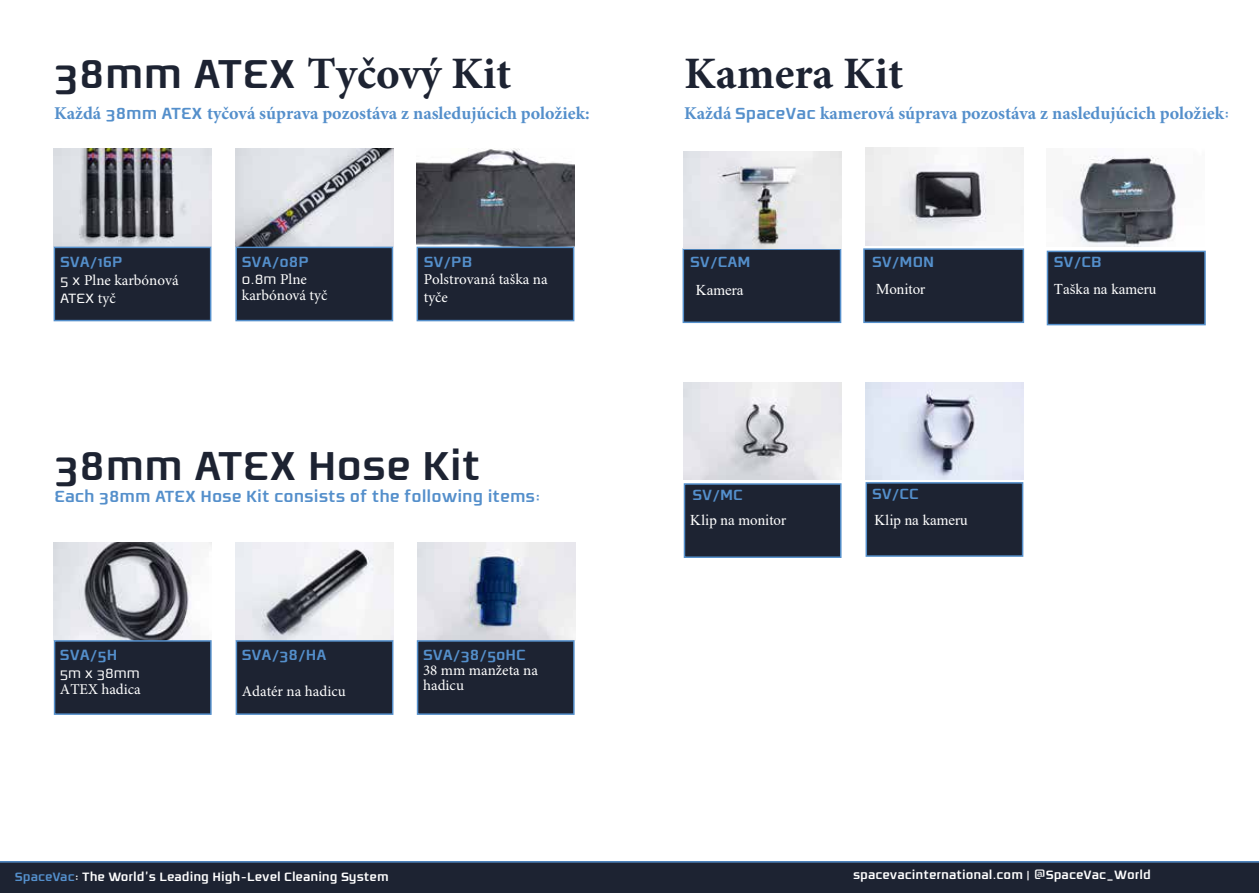
<style>
.page{position:relative;width:1259px;height:893px;background:#fff}
.page>*{position:absolute;margin:0;border:0;box-sizing:border-box;transform-origin:0 0}
.t1{font:700 45px "Minion Pro";color:#1d2332}
.t2{font:700 45px "Resea";color:#1d2332}
.t3{font:700 18px "Minion Pro";color:#548fcb}
.t4{font:700 18px "Resea";color:#548fcb}
.t5{font:700 16.5px "Resea";color:#548fcb}
.t6{font:15px/15.8px "Minion Pro";color:#fff}
.t7{font:15px "Times New Roman";color:#fff}
.t8{font:15px "Resea";color:#fff}
.t9{font:700 13.5px "Resea";color:#fff}
.s1{font-family:"Resea"}
.s2{font-family:"Minion Pro"}
.s3{color:#548fcb}
</style>
<div class="page">
<div style="left:0;top:861px;width:1259px;height:32px;background:#1d2332"></div>
<img style="left:54px;top:542px;width:158px;height:98px">
<img style="left:235px;top:542px;width:158px;height:98px">
<img style="left:417px;top:542px;width:158px;height:98px">
<div style="left:54px;top:640px;width:158px;height:75px;background:#1d2332;border:2px solid #548fcb"></div>
<div style="left:236px;top:640px;width:157px;height:75px;background:#1d2332;border:2px solid #548fcb"></div>
<div style="left:417px;top:640px;width:157px;height:75px;background:#1d2332;border:2px solid #548fcb"></div>
<div style="left:684px;top:483px;width:157px;height:75px;background:#1d2332;border:2px solid #548fcb"></div>
<div style="left:865px;top:482px;width:158px;height:75px;background:#1d2332;border:2px solid #548fcb"></div>
<div style="left:682px;top:248px;width:159px;height:75px;background:#1d2332;border:2px solid #548fcb"></div>
<div style="left:863px;top:248px;width:161px;height:75px;background:#1d2332;border:2px solid #548fcb"></div>
<div style="left:1046px;top:251px;width:159px;height:74px;background:#1d2332;border:2px solid #548fcb"></div>
<img style="left:54px;top:149px;width:158px;height:98px">
<img style="left:235px;top:149px;width:158px;height:98px">
<img style="left:417px;top:149px;width:158px;height:98px">
<div style="left:54px;top:247px;width:157px;height:74px;background:#1d2332;border:2px solid #548fcb"></div>
<div style="left:235px;top:247px;width:158px;height:74px;background:#1d2332;border:2px solid #548fcb"></div>
<div style="left:416px;top:247px;width:158px;height:74px;background:#1d2332;border:2px solid #548fcb"></div>
<img style="left:684px;top:151px;width:157px;height:98px">
<img style="left:865px;top:148px;width:158px;height:97px">
<img style="left:1063px;top:156px;width:113px;height:91px">
<img style="left:684px;top:382px;width:157px;height:98px">
<img style="left:865px;top:382px;width:158px;height:98px">
<h1 class="t1" style="left:54px;top:42px;width:459px"><span class="s1">38mm ATEX</span> Tyčový Kit</h1>
<p class="t3" style="left:54px;top:101px;width:537px">Každá <span class="s1">38mm ATEX</span> tyčová súprava pozostáva z nasledujúcich položiek:</p>
<p class="t5" style="left:60px;top:253px;width:64px">SVA/16P</p>
<p class="t6" style="left:60px;top:273px;width:120px"><span class="s1">5 x</span> Plne karbónová</p>
<p class="t8" style="left:60px;top:290px;width:57px">ATEX <span class="s2">tyč</span></p>
<p class="t5" style="left:242px;top:253px;width:68px">SVA/08P</p>
<p class="t8" style="left:242px;top:272px;width:67px">0.8m <span class="s2">Plne</span></p>
<p class="t6" style="left:242px;top:287px;width:87px">karbónová tyč</p>
<p class="t5" style="left:424px;top:253px;width:50px">SV/PB</p>
<p class="t6" style="left:424px;top:270px;width:125px;line-height:17.7px">Polstrovaná taška na tyče</p>
<h1 class="t2" style="left:55px;top:442px;width:428px">38mm ATEX Hose Kit</h1>
<p class="t4" style="left:55px;top:486px;width:487px">Each 38mm ATEX Hose Kit consists of the following items:</p>
<p class="t5" style="left:60px;top:646px;width:59px">SVA/5H</p>
<p class="t8" style="left:60px;top:665px;width:81px">5m x 38mm</p>
<p class="t6" style="left:60px;top:681px;width:82px">ATEX hadica</p>
<p class="t5" style="left:242px;top:646px;width:86px">SVA/38/HA</p>
<p class="t6" style="left:242px;top:683px;width:105px">Adatér na hadicu</p>
<p class="t5" style="left:423px;top:646px;width:104px">SVA/38/50HC</p>
<p class="t6" style="left:423px;top:662px;width:116px">38 mm manžeta na hadicu</p>
<h1 class="t1" style="left:684px;top:42px;width:221px">Kamera Kit</h1>
<p class="t3" style="left:684px;top:101px;width:547px">Každá <span class="s1">SpaceVac</span> kamerová súprava pozostáva z nasledujúcich položiek<span class="s1">:</span></p>
<p class="t5" style="left:690px;top:253px;width:62px">SV/CAM</p>
<p class="t7" style="left:696px;top:279px;width:49px">Kamera</p>
<p class="t5" style="left:872px;top:253px;width:64px">SV/MON</p>
<p class="t7" style="left:876px;top:278px;width:51px">Monitor</p>
<p class="t5" style="left:1054px;top:253px;width:49px">SV/CB</p>
<p class="t7" style="left:1054px;top:278px;width:104px">Taška na kameru</p>
<p class="t5" style="left:692px;top:486px;width:52px">SV/MC</p>
<p class="t5" style="left:872px;top:485px;width:48px">SV/CC</p>
<p class="t7" style="left:690px;top:509px;width:97px">Klip na monitor</p>
<p class="t7" style="left:874px;top:509px;width:95px">Klip na kameru</p>
<p class="t9" style="left:15px;top:869px;width:375px"><span class="s3">SpaceVac</span>: The World’s Leading High-Level Cleaning System</p>
<p class="t9" style="left:853px;top:868px;width:299px">spacevacinternational.com | @SpaceVac_World</p>
</div>
